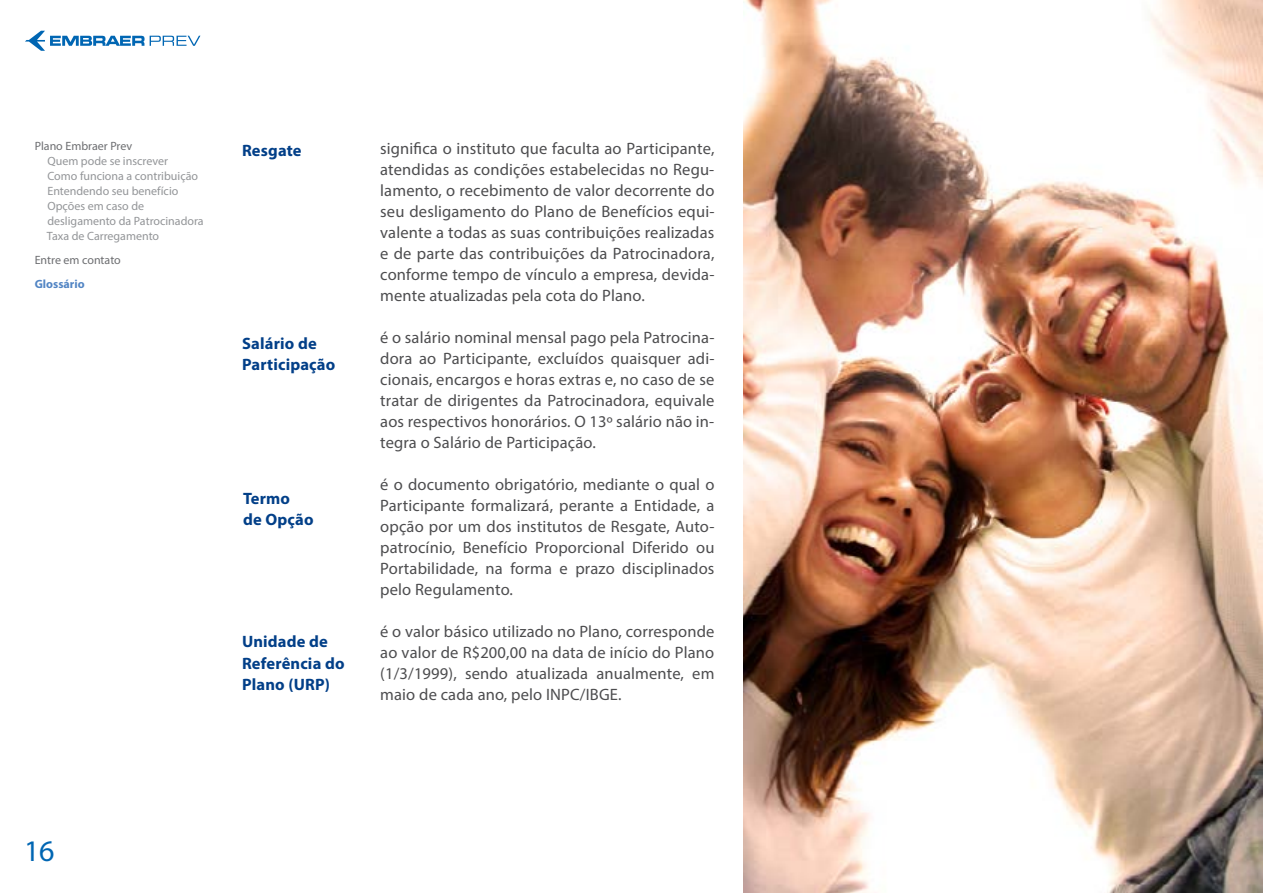
<style>
.page{position:relative;width:1263px;height:893px;background:#fff}
.page>*{position:absolute;margin:0;border:0;box-sizing:border-box;transform-origin:0 0}
.t1{font:30px "Myriad Pro";color:#0066b3}
.t2{font:16.5px/21px "Myriad Pro";letter-spacing:.01em;color:#4d4d4f;text-align:justify}
.t3{font:700 16.5px/21px "Myriad Pro";letter-spacing:.01em;color:#023f88}
.t4{font:12px/15px "Myriad Pro";color:#939598}
.t5{font:12px "Myriad Pro";color:#6d6e71}
.t6{font:700 12px "Myriad Pro";color:#5285c4}
</style>
<div class="page">
<img style="left:744px;top:0;width:519px;height:893px">
<svg style="left:25px;top:31px;width:175px;height:20px"></svg>
<p class="t5" style="left:35px;top:138px;width:99px">Plano Embraer Prev</p>
<p class="t4" style="left:47px;top:153px;width:158px">Quem pode se inscrever<br>Como funciona a contribuição<br>Entendendo seu benefício<br>Opções em caso de desligamento da Patrocinadora<br>Taxa de Carregamento</p>
<p class="t5" style="left:35px;top:252px;width:88px">Entre em contato</p>
<p class="t6" style="left:35px;top:276px;width:51px">Glossário</p>
<p class="t3" style="left:242px;top:140px;width:61px">Resgate</p>
<p class="t3" style="left:242px;top:333px;width:95px">Salário de<br>Participação</p>
<p class="t3" style="left:243px;top:488px;width:72px">Termo<br>de Opção</p>
<p class="t3" style="left:242px;top:631px;width:104px">Unidade de<br>Referência do<br>Plano (URP)</p>
<p class="t2" style="left:380px;top:138px;width:336px">significa o instituto que faculta ao Participante, atendidas as condições estabelecidas no Regu&shy;lamento, o recebimento de valor decorrente do seu desligamento do Plano de Benefícios equi&shy;valente a todas as suas contribuições realizadas e de parte das contribuições da Patrocinadora, conforme tempo de vínculo a empresa, devida&shy;mente atualizadas pela cota do Plano.</p>
<p class="t2" style="left:380px;top:327px;width:336px">é o salário nominal mensal pago pela Patrocina&shy;dora ao Participante, excluídos quaisquer adi&shy;cionais, encargos e horas extras e, no caso de se tratar de dirigentes da Patrocinadora, equivale aos respectivos honorários. O 13º salário não in&shy;tegra o Salário de Participação.</p>
<p class="t2" style="left:380px;top:474px;width:336px">é o documento obrigatório, mediante o qual o Participante formalizará, perante a Entidade, a opção por um dos institutos de Resgate, Auto&shy;patrocínio, Benefício Proporcional Diferido ou Portabilidade, na forma e prazo disciplinados pelo Regulamento.</p>
<p class="t2" style="left:380px;top:621px;width:336px">é o valor básico utilizado no Plano, corresponde ao valor de R$200,00 na data de início do Plano (1/3/1999), sendo atualizada anualmente, em maio de cada ano, pelo INPC/IBGE.</p>
<h1 class="t1" style="left:24px;top:833px;width:32px">16</h1>
</div>
